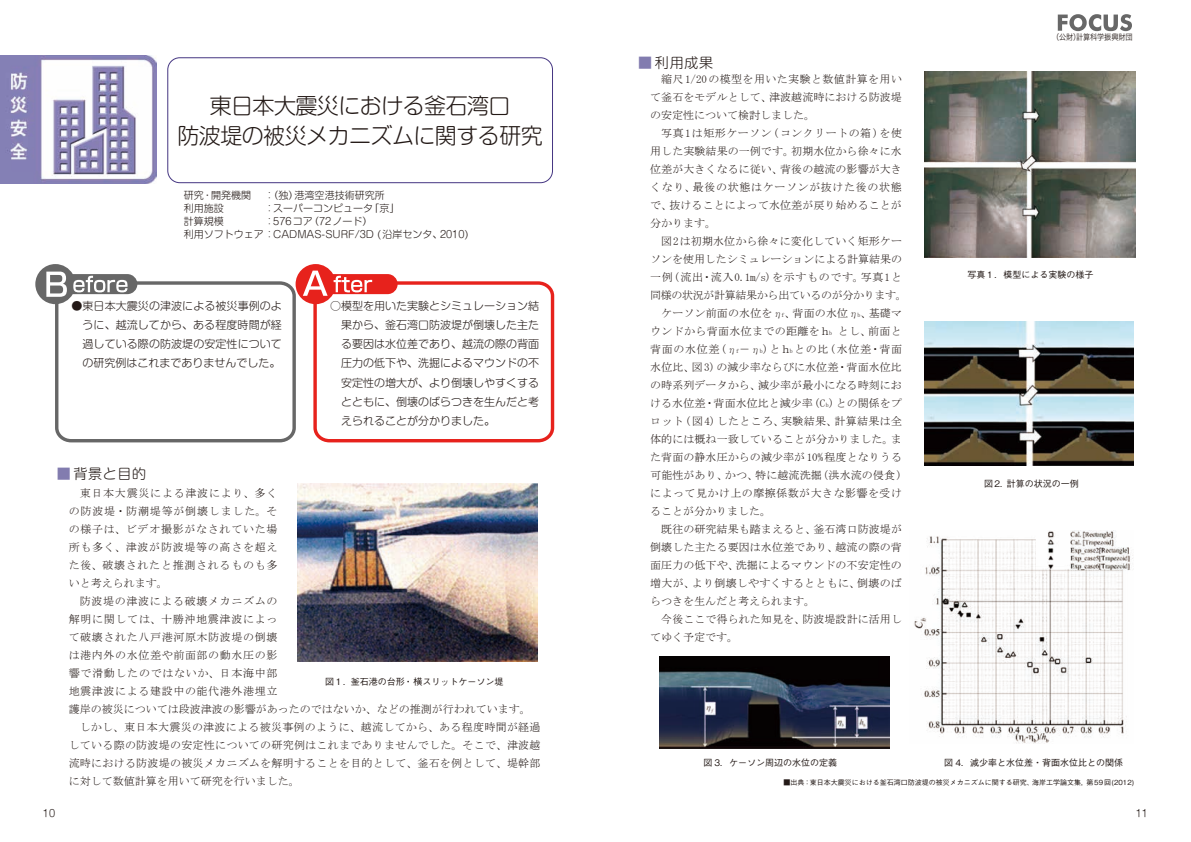
<style>
.page{position:relative;width:1191px;height:842px;background:#fff}
.page>*{position:absolute;margin:0;border:0;box-sizing:border-box;transform-origin:0 0}
.t1{font:300 22px/30px "Shin M Go Pr 6";letter-spacing:-.025em;color:#231916;text-align:center}
.t2{font:300 14px "Shin M Go Pr 6";letter-spacing:.05em;color:#231916}
.t3{font:11px/18px "MS Mincho";letter-spacing:.01em;color:#231916}
.t4{font:300 11px/19.2px "Shin M Go Pr 6";color:#231916;text-align:justify}
.t5{font:300 10px/13px "Shin M Go Pr 6";color:#231916}
.t6{font:500 9px "Gothic BBB Pr 6";color:#231916}
.t7{font:8px "Hira Kaku Pro W3";letter-spacing:-.02em;color:#231916;scale:.89 1}
.t8{font:500 7px "Gothic BBB Pr 6";color:#231916}
.s1{color:#827caf}
.s2{font-size:6px}
</style>
<div class="page">
<img style="left:924px;top:71px;width:211px;height:187px">
<img style="left:924px;top:321px;width:210px;height:144px">
<img style="left:914px;top:531px;width:219px;height:213px">
<img style="left:297px;top:483px;width:241px;height:179px">
<img style="left:659px;top:656px;width:230px;height:93px">
<svg style="left:35px;top:264px;width:520px;height:179px"></svg>
<div style="left:167px;top:57px;width:386px;height:126px;border:1px solid #453682;border-radius:12px"></div>
<img style="left:0;top:56px;width:157px;height:128px">
<svg style="left:1057px;top:14px;width:75px;height:17px"></svg>
<h1 class="t1" style="left:177px;top:89px;width:367px">東日本大震災における釜石湾口<br>防波堤の被災メカニズムに関する研究</h1>
<p class="t5" style="left:184px;top:188px;width:286px;text-indent:81px">：（独）港湾空港技術研究所<br>利用施設　　　 　：スーパーコンピュータ「京」<br>計算規模　　　 　：576コア（72ノード）<br>利用ソフトウェア ：CADMAS-SURF/3D (沿岸センタ、2010)</p>
<p class="t5" style="left:184px;top:188px;width:69px">研究・開発機関</p>
<p class="t4" style="left:83px;top:295px;width:201px;text-indent:-11px">●東日本大震災の津波による被災事例のように、越流してから、ある程度時間が経過している際の防波堤の安定性についての研究例はこれまでありませんでした。</p>
<p class="t4" style="left:341px;top:295px;width:200px;text-indent:-11px">○模型を用いた実験とシミュレーション結果から、釜石湾口防波堤が倒壊した主たる要因は水位差であり、越流の際の背面圧力の低下や、洗掘によるマウンドの不安定性の増大が、より倒壊しやすくするとともに、倒壊のばらつきを生んだと考えられることが分かりました。</p>
<p class="t2" style="left:57px;top:463px;width:91px"><span class="s1">■</span> 背景と目的</p>
<p class="t3" style="left:69px;top:484px;width:473px">　東日本大震災による津波により、多く<br>の防波堤・防潮堤等が倒壊しました。そ<br>の様子は、ビデオ撮影がなされていた場<br>所も多く、津波が防波堤等の高さを超え<br>た後、破壊されたと推測されるものも多<br>いと考えられます。<br>　防波堤の津波による破壊メカニズムの<br>解明に関しては、十勝沖地震津波によっ<br>て破壊された八戸港河原木防波堤の倒壊<br>は港内外の水位差や前面部の動水圧の影<br>響で滑動したのではないか、日本海中部<br>地震津波による建設中の能代港外港埋立<br>護岸の被災については段波津波の影響があったのではないか、などの推測が行われています。　しかし、東日本大震災の津波による被災事例のように、越流してから、ある程度時間が経過している際の防波堤の安定性についての研究例はこれまでありませんでした。そこで、津波越流時における防波堤の被災メカニズムを解明することを目的として、釜石を例として、堤幹部に対して数値計算を用いて研究を行いました。</p>
<p class="t6" style="left:325px;top:675px;width:180px">図１．釜石港の台形・ 横スリットケーソン堤</p>
<p class="t2" style="left:638px;top:51px;width:76px"><span class="s1">■</span> 利用成果</p>
<p class="t3" style="left:650px;top:70px;width:253px">　縮尺1/20の模型を用いた実験と数値計算を用いて釜石をモデルとして、津波越流時における防波堤の安定性について検討しました。<br>　写真1は矩形ケーソン(コンクリートの箱)を使用した実験結果の一例です。初期水位から徐々に水位差が大きくなるに従い、背後の越流の影響が大きくなり、最後の状態はケーソンが抜けた後の状態で、抜けることによって水位差が戻り始めることが分かります。</p>
<p class="t3" style="left:650px;top:232px;width:258px;text-indent:11px">図2は初期水位から徐々に変化していく矩形ケーソンを使用したシミュレーションによる計算結果の一例(流出・流入0.1m/s)を示すものです。写真1と同様の状況が計算結果から出ているのが分かります。　ケーソン前面の水位をη<span class="s2">f</span>、背面の水位η<span class="s2">b</span>、基礎マウンドから背面水位までの距離をｈ<span class="s2">b</span> とし、前面と背面の水位差(η<span class="s2">f</span>－η<span class="s2">b</span>)とｈ<span class="s2">b</span> との比(水位差・背面水位比、図 3)の減少率ならびに水位差・背面水位比の時系列データから、減少率が最小になる時刻における水位差・背面水位比と減少率 (C<span class="s2">b</span>)との関係をプロット(図4)したところ、実験結果、計算結果は全体的には概ね一致していることが分かりました。また背面の静水圧からの減少率が 10%程度となりうる可能性があり、かつ、特に越流洗掘（洪水流の侵食 )によって見かけ上の摩擦係数が大きな影響を受けることが分かりました。<br>　既往の研究結果も踏まえると、釜石湾口防波堤が倒壊した主たる要因は水位差であり、越流の際の背面圧力の低下や、洗掘によるマウンドの不安定性の増大が、より倒壊しやすくするとともに、倒壊のばらつきを生んだと考えられます。<br>　今後ここで得られた知見を、防波堤設計に活用してゆく予定です。</p>
<p class="t7" style="left:1052px;top:30px;width:92px">（公財）計算科学振興財団</p>
<p class="t6" style="left:967px;top:267px;width:127px">写真１．模型による実験の様子</p>
<p class="t6" style="left:984px;top:476px;width:96px">図2．計算の状況の一例</p>
<p class="t6" style="left:703px;top:756px;width:135px">図 3．ケーソン周辺の水位の定義</p>
<p class="t6" style="left:944px;top:756px;width:180px">図 4．減少率と水位差・背面水位比との関係</p>
<p class="t8" style="left:783px;top:777px;width:352px">■出典：東日本大震災における釜石湾口防波堤の被災メカニズムに関する研究、海岸工学論文集，第59回(2012)</p>
<p class="t5" style="left:43px;top:806px;width:14px">10</p>
<p class="t5" style="left:1135px;top:806px;width:14px">11</p>
</div>
